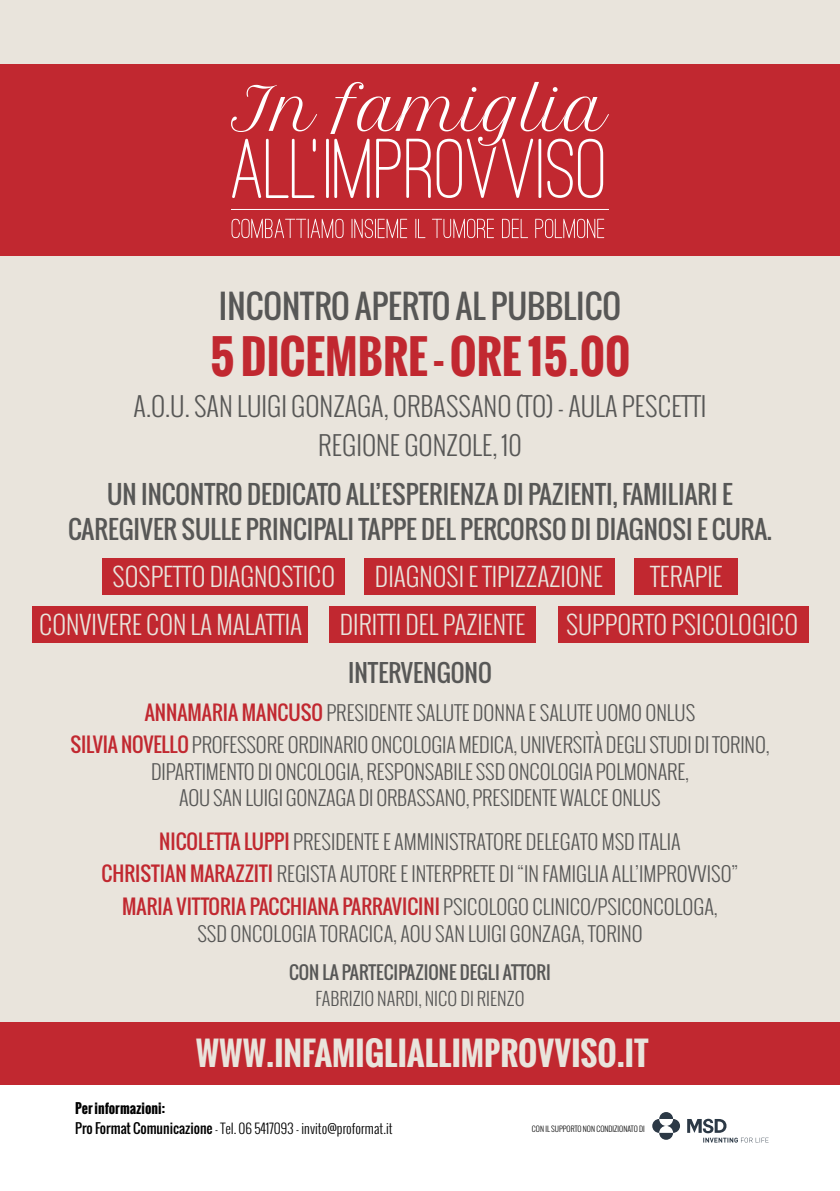
<style>
.page{position:relative;width:840px;height:1191px;background:#fff}
.page>*{position:absolute;margin:0;border:0;box-sizing:border-box;transform-origin:0 0}
.t1{font:700 45.4px "Oswald";color:#c12830}
.t2{font:700 32.4px "Oswald";color:#e9e4dc}
.t3{font:32.4px "Oswald";color:#575756}
.t4{font:300 26px/38.8px "Oswald";color:#575756;text-align:center}
.t5{font:25.2px/35px "Oswald";color:#575756;text-align:center}
.t6{font:300 25.2px "Oswald";color:#e9e4dc}
.t7{font:24px "Oswald";color:#575756}
.t8{font:300 20px/32.4px "Oswald";letter-spacing:-.01em;color:#575756;text-align:center}
.t9{font:18px "Oswald";color:#575756}
.t10{font:300 18px "Oswald";color:#575756}
.t11{font:300 13.6px/19.8px "Oswald";color:#000}
.t12{font:300 7.6px "Oswald";color:#000}
.s1{font-weight:400;color:#c12830}
.s2{font-weight:700}
.s3{font-weight:400}
</style>
<div class="page">
<div style="left:0;top:0;width:839px;height:1065px;background:#e9e4dc"></div>
<div style="left:32px;top:605px;width:275px;height:37px;background:#c12830"></div>
<div style="left:329px;top:605px;width:206px;height:37px;background:#c12830"></div>
<div style="left:557px;top:605px;width:251px;height:37px;background:#c12830"></div>
<div style="left:102px;top:558px;width:242px;height:36px;background:#c12830"></div>
<div style="left:364px;top:558px;width:250px;height:36px;background:#c12830"></div>
<div style="left:634px;top:558px;width:103px;height:36px;background:#c12830"></div>
<svg style="left:652px;top:1112px;width:116px;height:30px"></svg>
<div style="left:0;top:64px;width:839px;height:192px;background:#c12830"></div>
<svg style="left:231px;top:85px;width:86px;height:47px"></svg>
<svg style="left:232px;top:139px;width:83px;height:59px"></svg>
<svg style="left:326px;top:82px;width:282px;height:116px"></svg>
<hr style="left:231px;top:209px;width:377px;height:1px;background:#fff">
<svg style="left:231px;top:219px;width:112px;height:19px"></svg>
<svg style="left:351px;top:219px;width:56px;height:19px"></svg>
<svg style="left:415px;top:219px;width:10px;height:19px"></svg>
<svg style="left:432px;top:219px;width:61px;height:19px"></svg>
<svg style="left:502px;top:219px;width:25px;height:19px"></svg>
<svg style="left:535px;top:219px;width:69px;height:19px"></svg>
<div style="left:0;top:1021px;width:839px;height:63px;background:#c12830"></div>
<h2 class="t3" style="left:219px;top:281px;width:403px">INCONTRO APERTO AL PUBBLICO</h2>
<h1 class="t1" style="left:209px;top:322px;width:422px">5 DICEMBRE - ORE 15.00</h1>
<h3 class="t4" style="left:133px;top:386px;width:574px">A.O.U. SAN LUIGI GONZAGA, ORBASSANO (TO) - AULA PESCETTI<br>REGIONE GONZOLE, 10</h3>
<p class="t5" style="left:68px;top:477px;width:705px">UN INCONTRO DEDICATO ALL’ESPERIENZA DI PAZIENTI, FAMILIARI E<br>CAREGIVER SULLE PRINCIPALI TAPPE DEL PERCORSO DI DIAGNOSI E CURA.</p>
<p class="t6" style="left:113px;top:559px;width:224px">SOSPETTO DIAGNOSTICO</p>
<p class="t6" style="left:375px;top:559px;width:229px">DIAGNOSI E TIPIZZAZIONE</p>
<p class="t6" style="left:650px;top:559px;width:74px">TERAPIE</p>
<p class="t6" style="left:39px;top:608px;width:264px">CONVIVERE CON LA MALATTIA</p>
<p class="t6" style="left:339px;top:608px;width:187px">DIRITTI DEL PAZIENTE</p>
<p class="t6" style="left:565px;top:608px;width:233px">SUPPORTO PSICOLOGICO</p>
<p class="t7" style="left:348px;top:654px;width:145px">INTERVENGONO</p>
<p class="t8" style="left:70px;top:696px;width:700px"><span class="s1">ANNAMARIA MANCUSO</span> PRESIDENTE SALUTE DONNA E SALUTE UOMO ONLUS<br><span class="s1">SILVIA NOVELLO</span> PROFESSORE ORDINARIO ONCOLOGIA MEDICA, UNIVERSITÀ DEGLI STUDI DI TORINO,</p>
<p class="t8" style="left:151px;top:758px;width:539px;line-height:26.6px">DIPARTIMENTO DI ONCOLOGIA, RESPONSABILE SSD ONCOLOGIA POLMONARE,<br>AOU SAN LUIGI GONZAGA DI ORBASSANO, PRESIDENTE WALCE ONLUS</p>
<p class="t8" style="left:102px;top:825px;width:637px"><span class="s1">NICOLETTA LUPPI</span> PRESIDENTE E AMMINISTRATORE DELEGATO MSD ITALIA<br><span class="s1">CHRISTIAN MARAZZITI</span> REGISTA AUTORE E INTERPRETE DI “IN FAMIGLIA ALL’IMPROVVISO”<br><span class="s1">MARIA VITTORIA PACCHIANA PARRAVICINI</span> PSICOLOGO CLINICO/PSICONCOLOGA,</p>
<p class="t8" style="left:197px;top:917px;width:446px">SSD ONCOLOGIA TORACICA, AOU SAN LUIGI GONZAGA, TORINO</p>
<p class="t9" style="left:289px;top:958px;width:263px">CON LA PARTECIPAZIONE DEGLI ATTORI</p>
<p class="t10" style="left:315px;top:985px;width:210px">FABRIZIO NARDI, NICO DI RIENZO</p>
<h2 class="t2" style="left:195px;top:1029px;width:454px">WWW.INFAMIGLIALLIMPROVVISO.IT</h2>
<p class="t11" style="left:75px;top:1098px;width:319px"><span class="s2">Per informazioni:<br></span><span class="s3">Pro Format Comunicazione</span> - Tel. 06 5417093 - invito@proformat.it</p>
<p class="t12" style="left:531px;top:1123px;width:114px">CON IL SUPPORTO NON CONDIZIONATO DI</p>
</div>
